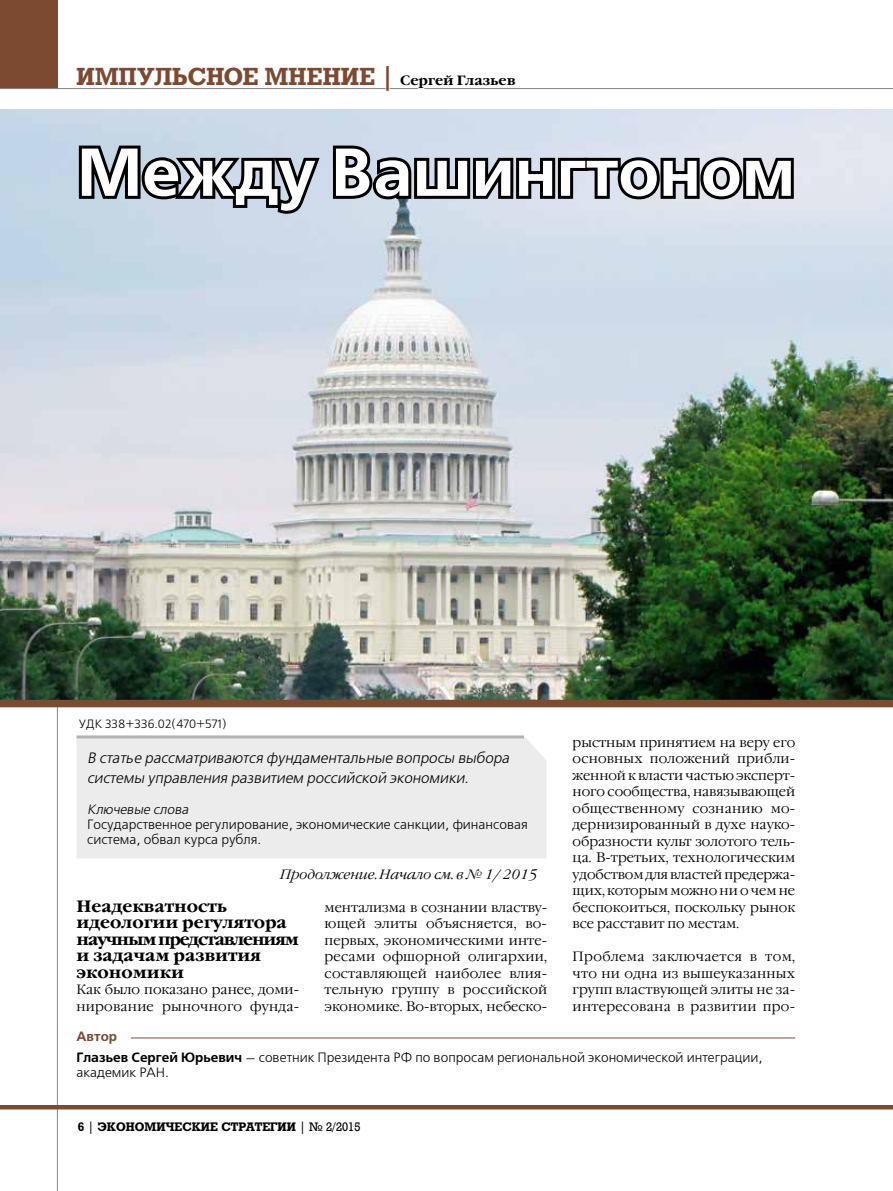
<style>
.page{position:relative;width:893px;height:1191px;background:#fff}
.page>*{position:absolute;margin:0;border:0;box-sizing:border-box;transform-origin:0 0}
.t1{font:700 67.5px "Free Set C";color:#fff}
.t2{font:700 24px "Rodeo";letter-spacing:.005em;color:#7c4a31}
.t3{font:700 16.5px/16.5px "Garamond C";color:#000}
.t4{font:italic 15px/20.2px "Free Set C";color:#000}
.t5{font:300 13.5px/16.5px "Garamond C";letter-spacing:.01em;color:#000;text-align:justify}
.t6{font:13.5px/15px "Free Set C";color:#000}
.t7{font:italic 300 13.5px "Garamond C";color:#000}
.t8{font:italic 13.5px "Free Set C";color:#000}
.t9{font:700 13.5px "Free Set C";color:#7c4a31}
.t10{font:700 12px "Rodeo";color:#000}
.t11{font:12px "Free Set C";color:#000}
.s1{font-family:"Garamond C";font-size:13.5px;color:#000}
.s2{font-weight:700}
.s3{font-weight:400}
</style>
<div class="page">
<div style="left:0;top:0;width:58px;height:89px;background:#7c4a31"></div>
<hr style="left:0;top:88px;width:893px;height:1px;background:#868786">
<div style="left:77px;top:737px;width:469px;height:121px;background:#ececec"></div>
<hr style="left:57px;top:698px;width:1px;height:493px;background:#868786">
<hr style="left:131px;top:1037px;width:664px;height:1px;background:#7c4a31">
<img style="left:0;top:109px;width:893px;height:591px">
<svg style="left:76px;top:143px;width:248px;height:74px;background:#757d86"></svg>
<svg style="left:330px;top:143px;width:467px;height:60px;background:#72767d"></svg>
<div style="left:0;top:700px;width:893px;height:7px;background:#7c4a31"></div>
<hr style="left:0;top:1105px;width:893px;height:4px;background:#7c4a31">
<hr style="left:77px;top:735px;width:447px;height:3px;background:#b1b2b3">
<h2 class="t2" style="left:77px;top:62px;width:440px">ИМПУЛЬСНОЕ МНЕНИЕ | <span class="s1">Сергей Глазьев</span></h2>
<h1 class="t1" style="left:77px;top:134px;width:719px">Между Вашингтоном</h1>
<p class="t11" style="left:79px;top:717px;width:150px">УДК 338+336.02(470+571)</p>
<p class="t4" style="left:87px;top:748px;width:427px">В статье рассматриваются фундаментальные вопросы выбора системы управления развитием российской экономики.</p>
<p class="t8" style="left:87px;top:802px;width:106px">Ключевые слова</p>
<p class="t6" style="left:87px;top:818px;width:442px">Государственное регулирование, экономические санкции, финансовая система, обвал курса рубля.</p>
<p class="t7" style="left:281px;top:866px;width:259px">Продолжение. Начало см. в № 1/ 2015</p>
<p class="t3" style="left:77px;top:898px;width:224px">Неадекватность идеологии регулятора научным представлениям и задачам развития экономики</p>
<p class="t5" style="left:77px;top:981px;width:224px">Как было показано ранее, доми&shy;нирование рыночного фунда-</p>
<p class="t9" style="left:77px;top:1028px;width:42px">Автор</p>
<p class="t5" style="left:325px;top:899px;width:224px">ментализма в сознании властву&shy;ющей элиты объясняется, во&shy;первых, экономическими инте&shy;ресами офшорной олигархии, составляющей наиболее влия&shy;тельную группу в российской экономике. Во-вторых, небеско-</p>
<p class="t5" style="left:573px;top:734px;width:224px">рыстным принятием на веру его основных положений прибли&shy;женной к власти частью эксперт&shy;ного сообщества, навязывающей общественному сознанию мо&shy;дернизированный в духе науко&shy;образности культ золотого тель&shy;ца. В-третьих, технологическим удобством для властей предержа&shy;щих, которым можно ни о чем не беспокоиться, поскольку рынок все расставит по местам.</p>
<p class="t5" style="left:573px;top:948px;width:224px">Проблема заключается в том, что ни одна из вышеуказанных групп властвующей элиты не за&shy;интересована в развитии про-</p>
<p class="t6" style="left:77px;top:1050px;width:688px"><span class="s2">Глазьев Сергей Юрьевич</span> — советник Президента РФ по вопросам региональной экономической интеграции, академик РАН.</p>
<p class="t10" style="left:78px;top:1119px;width:284px">6 <span class="s3">|</span> ЭКОНОМИЧЕСКИЕ СТРАТЕГИИ <span class="s3">| № 2/2015</span></p>
</div>
